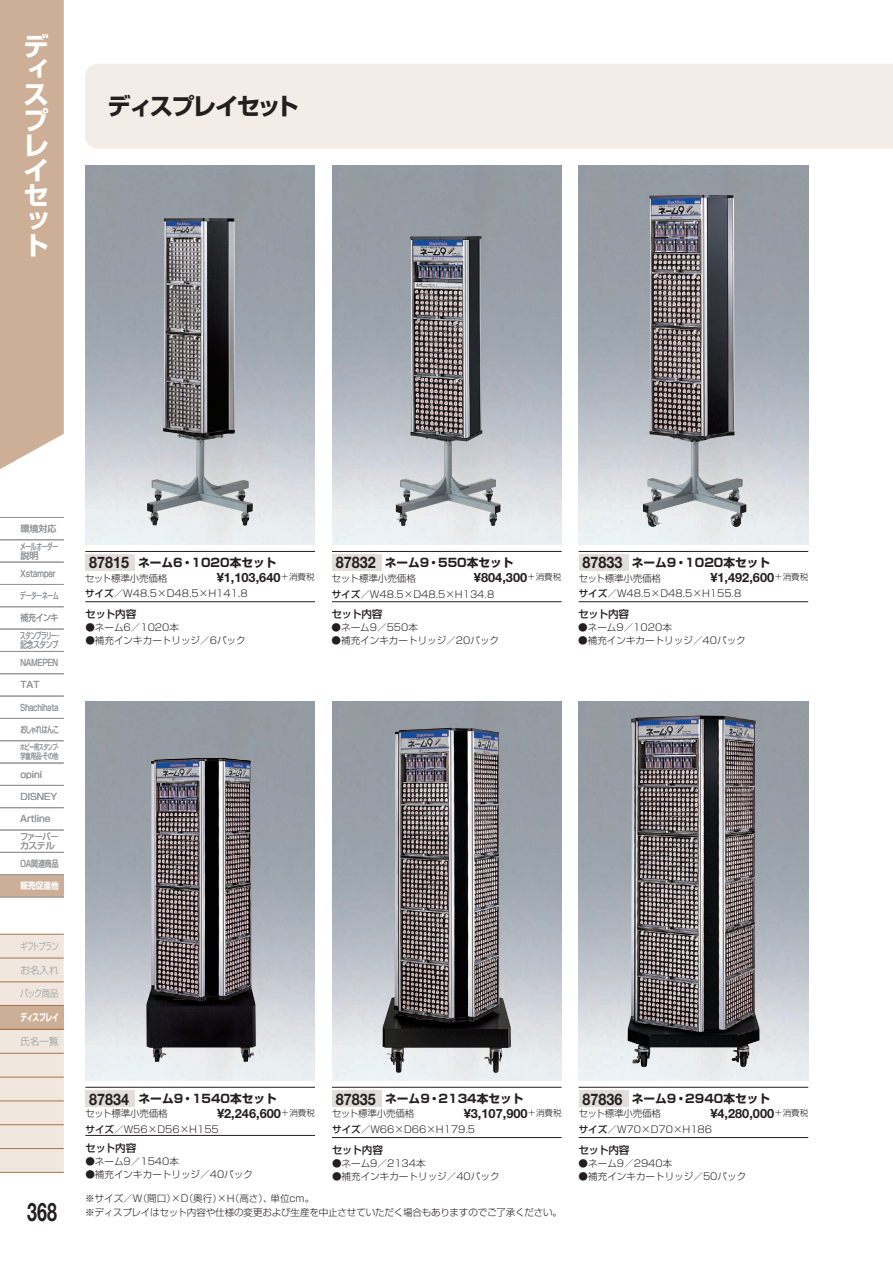
<style>
.page{position:relative;width:893px;height:1263px;background:#fff}
.page>*{position:absolute;margin:0;border:0;box-sizing:border-box;transform-origin:0 0}
.t1{font:700 25.5px/25px "Shin Go Pr 6";color:#fff}
.t2{font:700 25.5px "Helvetica Neue LT Std";color:#231f20;scale:.7 1}
.t3{font:700 23.4px "Shin Go Pr 6";letter-spacing:-.085em;color:#231f20}
.t4{font:700 15.9px "Helvetica Neue LT Std";color:#231f20;scale:.9 1}
.t5{font:700 12.75px "Helvetica Neue LT Std";color:#231f20}
.t6{font:700 11.7px "Shin Go Pr 6";color:#231f20}
.t7{font:500 10.65px "Shin Go Pr 6";letter-spacing:-.04em;color:#231f20}
.t8{font:300 9.75px "Shin Go Pr 6";letter-spacing:-.035em;color:#939598}
.t9{font:300 9.75px "Shin Go Pr 6";letter-spacing:-.035em;color:#939598;scale:.72 1}
.t10{font:700 9.75px "Shin Go Pr 6";letter-spacing:-.06em;color:#fff;scale:.7 1}
.t11{font:300 9.75px "Shin Go Pr 6";letter-spacing:-.035em;color:#939598;scale:.85 1}
.t12{font:300 9.6px "Shin Go Pr 6";color:#231f20}
.t13{font:300 9.6px "Shin Go Pr 6";letter-spacing:-.02em;color:#231f20}
.t14{font:300 9.6px "Shin Go Pr 6";letter-spacing:-.025em;color:#231f20}
.t15{font:9px/17.9px "Shin Go Pr 6";letter-spacing:-.055em;color:#939598}
.t16{font:9px/17.9px "Shin Go Pr 6";letter-spacing:-.055em;color:#939598;scale:.87 1}
.t17{font:9px/17.9px "Shin Go Pr 6";letter-spacing:-.15em;color:#939598;scale:.73 1}
.t18{font:9px/17.9px "Shin Go Pr 6";letter-spacing:-.4em;color:#939598}
.t19{font:9px/17.9px "Shin Go Pr 6";letter-spacing:-.03em;color:#939598}
.t20{font:9px/17.9px "Shin Go Pr 6";color:#939598}
.t21{font:9px "Shin Go Pr 6";letter-spacing:-.37em;color:#939598;scale:.72 1}
.t22{font:9px "Shin Go Pr 6";letter-spacing:-.025em;color:#939598;scale:.62 1}
.t23{font:9px "Shin Go Pr 6";letter-spacing:-.08em;color:#939598;scale:.66 1}
.t24{font:700 9px "Shin Go Pr 6";color:#fff;scale:.85 1}
.t25{font:7.8px/9px "Shin Go Pr 6";letter-spacing:-.025em;color:#939598;scale:.63 1}
.s1{font-family:"Shin Go Pr 6";font-weight:300;font-size:8.55px}
.s2{font-weight:500}
</style>
<div class="page">
<hr style="left:85px;top:601px;width:230px;height:1px;background:#231f20">
<hr style="left:85px;top:551px;width:230px;height:1px;background:#231f20">
<img style="left:85px;top:166px;width:230px;height:378px">
<hr style="left:332px;top:601px;width:230px;height:1px;background:#231f20">
<hr style="left:332px;top:551px;width:230px;height:1px;background:#231f20">
<hr style="left:579px;top:601px;width:229px;height:1px;background:#231f20">
<hr style="left:579px;top:551px;width:229px;height:1px;background:#231f20">
<img style="left:147px;top:218px;width:50px;height:307px">
<img style="left:396px;top:236px;width:104px;height:290px">
<img style="left:643px;top:195px;width:103px;height:332px">
<hr style="left:85px;top:1135px;width:230px;height:1px;background:#231f20">
<hr style="left:85px;top:1087px;width:230px;height:1px;background:#231f20">
<hr style="left:332px;top:1137px;width:230px;height:1px;background:#231f20">
<hr style="left:332px;top:1087px;width:230px;height:1px;background:#231f20">
<hr style="left:579px;top:1137px;width:229px;height:1px;background:#231f20">
<hr style="left:579px;top:1087px;width:229px;height:1px;background:#231f20">
<img style="left:579px;top:702px;width:229px;height:378px">
<img style="left:146px;top:758px;width:110px;height:304px">
<img style="left:383px;top:728px;width:128px;height:345px">
<img style="left:628px;top:716px;width:131px;height:351px">
<div style="left:85px;top:554px;width:50px;height:16px;background:#e2ddda"></div>
<div style="left:85px;top:1091px;width:50px;height:16px;background:#e2ddda"></div>
<div style="left:332px;top:1091px;width:50px;height:16px;background:#e2ddda"></div>
<div style="left:579px;top:1091px;width:49px;height:16px;background:#e2ddda"></div>
<div style="left:332px;top:554px;width:50px;height:16px;background:#e2ddda"></div>
<div style="left:579px;top:554px;width:49px;height:16px;background:#e2ddda"></div>
<div style="left:85px;top:64px;width:808px;height:85px;background:#f4ece6"></div>
<div style="left:0;top:875px;width:64px;height:22px;background:#cdaf97"></div>
<hr style="left:0;top:517px;width:64px;height:1px;background:#939598">
<hr style="left:0;top:539px;width:64px;height:1px;background:#939598">
<hr style="left:0;top:562px;width:64px;height:1px;background:#939598">
<hr style="left:0;top:584px;width:64px;height:1px;background:#939598">
<hr style="left:0;top:606px;width:64px;height:1px;background:#939598">
<hr style="left:0;top:629px;width:64px;height:1px;background:#939598">
<hr style="left:0;top:651px;width:64px;height:1px;background:#939598">
<hr style="left:0;top:673px;width:64px;height:1px;background:#939598">
<hr style="left:0;top:696px;width:64px;height:1px;background:#939598">
<hr style="left:0;top:718px;width:64px;height:1px;background:#939598">
<hr style="left:0;top:740px;width:64px;height:1px;background:#939598">
<hr style="left:0;top:763px;width:64px;height:1px;background:#939598">
<hr style="left:0;top:785px;width:64px;height:1px;background:#939598">
<hr style="left:0;top:807px;width:64px;height:1px;background:#939598">
<hr style="left:0;top:830px;width:64px;height:1px;background:#939598">
<hr style="left:0;top:852px;width:64px;height:1px;background:#939598">
<hr style="left:0;top:874px;width:64px;height:1px;background:#939598">
<hr style="left:0;top:897px;width:64px;height:1px;background:#939598">
<div style="left:0;top:935px;width:64px;height:237px;background:#f0e7de"></div>
<hr style="left:0;top:934px;width:64px;height:1px;background:#a6744f">
<hr style="left:0;top:958px;width:64px;height:1px;background:#a6744f">
<hr style="left:0;top:981px;width:64px;height:1px;background:#a6744f">
<hr style="left:0;top:1053px;width:64px;height:1px;background:#a6744f">
<hr style="left:0;top:1077px;width:64px;height:1px;background:#a6744f">
<hr style="left:0;top:1100px;width:64px;height:1px;background:#a6744f">
<hr style="left:0;top:1124px;width:64px;height:1px;background:#a6744f">
<hr style="left:0;top:1148px;width:64px;height:1px;background:#a6744f">
<hr style="left:0;top:1172px;width:64px;height:1px;background:#a6744f">
<div style="left:0;top:0;width:64px;height:469px;background:#cdaf97"></div>
<div style="left:0;top:1005px;width:64px;height:24px;background:#cdaf97"></div>
<hr style="left:0;top:1005px;width:64px;height:1px;background:#a6744f">
<hr style="left:0;top:1029px;width:64px;height:1px;background:#a6744f">
<h1 class="t1" style="left:23px;top:36px;width:26px;line-height:21.5px">ディ</h1>
<h1 class="t1" style="left:23px;top:82px;width:26px;text-align:justify">スプレイセット</h1>
<h2 class="t3" style="left:107px;top:88px;width:193px">ディスプレイセット</h2>
<p class="t19" style="left:20px;top:519px;width:40px">環境対応メールオーダー</p>
<p class="t20" style="left:20px;top:546px;width:36px">説明<br>Xstamper</p>
<p class="t22" style="left:20px;top:588px;width:63px">データーネーム</p>
<p class="t16" style="left:20px;top:608px;width:48px">補充インキスタンプラリー・</p>
<p class="t17" style="left:20px;top:635px;width:55px">記念スタンプ<br>ＮＡＭＥＰＥＮ</p>
<p class="t15" style="left:20px;top:675px;width:21px">TAT</p>
<p class="t21" style="left:20px;top:700px;width:57px">Ｓｈａｃｈｉｈａｔａ</p>
<p class="t23" style="left:20px;top:722px;width:60px">おしゃれはんこ</p>
<p class="t25" style="left:20px;top:742px;width:65px">ホビー用スタンプ・学童用品・その他</p>
<p class="t15" style="left:20px;top:765px;width:27px">oｐｉｎｉ</p>
<p class="t15" style="left:20px;top:787px;width:38px">DISNEY</p>
<p class="t18" style="left:19px;top:809px;width:41px">Ａｒｔｌｉｎｅファーバー</p>
<p class="t15" style="left:20px;top:836px;width:40px">カステル<br>ＯＡ関連商品</p>
<p class="t24" style="left:20px;top:879px;width:46px">販売促進他</p>
<p class="t9" style="left:20px;top:938px;width:55px">ギフトプラン</p>
<p class="t8" style="left:20px;top:962px;width:40px">お名入れ</p>
<p class="t11" style="left:20px;top:986px;width:46px">パック商品</p>
<p class="t8" style="left:20px;top:1033px;width:40px">氏名一覧</p>
<p class="t10" style="left:20px;top:1010px;width:57px">ディスプレイ</p>
<h3 class="t4" style="left:89px;top:553px;width:46px">87815</h3>
<p class="t6" style="left:138px;top:553px;width:140px">ネーム6・1020本セット</p>
<p class="t13" style="left:85px;top:570px;width:84px">セット標準小売価格</p>
<h3 class="t5" style="left:217px;top:570px;width:99px">¥1,103,640<span class="s1">＋消費税</span></h3>
<p class="t12" style="left:85px;top:586px;width:164px"><span class="s2">サイズ</span>／W48.5×D48.5×H141.8</p>
<p class="t7" style="left:85px;top:605px;width:53px">セット内容</p>
<p class="t12" style="left:85px;top:620px;width:95px">●ネーム6／1020本</p>
<p class="t12" style="left:85px;top:632px;width:162px">●補充インキカートリッジ／6パック</p>
<h3 class="t4" style="left:336px;top:553px;width:46px">87832</h3>
<h3 class="t4" style="left:583px;top:553px;width:46px">87833</h3>
<p class="t6" style="left:385px;top:553px;width:130px">ネーム9・550本セット</p>
<p class="t12" style="left:332px;top:570px;width:86px">セット標準小売価格</p>
<h3 class="t5" style="left:474px;top:570px;width:89px">¥804,300<span class="s1">＋消費税</span></h3>
<p class="t12" style="left:332px;top:586px;width:164px"><span class="s2">サイズ</span>／W48.5×D48.5×H134.8</p>
<p class="t7" style="left:331px;top:605px;width:53px">セット内容</p>
<p class="t12" style="left:332px;top:620px;width:88px">●ネーム9／550本</p>
<p class="t12" style="left:332px;top:632px;width:169px">●補充インキカートリッジ／20パック</p>
<p class="t6" style="left:632px;top:553px;width:140px">ネーム9・1020本セット</p>
<p class="t14" style="left:578px;top:570px;width:84px">セット標準小売価格</p>
<h3 class="t5" style="left:710px;top:570px;width:99px">¥1,492,600<span class="s1">＋消費税</span></h3>
<p class="t12" style="left:579px;top:586px;width:164px"><span class="s2">サイズ</span>／W48.5×D48.5×H155.8</p>
<p class="t7" style="left:578px;top:605px;width:53px">セット内容</p>
<p class="t12" style="left:578px;top:620px;width:95px">●ネーム9／1020本</p>
<p class="t12" style="left:578px;top:632px;width:169px">●補充インキカートリッジ／40パック</p>
<p class="t6" style="left:139px;top:1089px;width:140px">ネーム9・1540本セット</p>
<p class="t14" style="left:85px;top:1106px;width:84px">セット標準小売価格</p>
<h3 class="t5" style="left:217px;top:1106px;width:99px">¥2,246,600<span class="s1">＋消費税</span></h3>
<p class="t12" style="left:85px;top:1122px;width:135px"><span class="s2">サイズ</span>／W56×D56×H155</p>
<p class="t7" style="left:85px;top:1139px;width:53px">セット内容</p>
<p class="t12" style="left:85px;top:1153px;width:95px">●ネーム9／1540本</p>
<p class="t12" style="left:85px;top:1166px;width:169px">●補充インキカートリッジ／40パック</p>
<p class="t6" style="left:385px;top:1089px;width:140px">ネーム9・2134本セット</p>
<p class="t13" style="left:332px;top:1106px;width:84px">セット標準小売価格</p>
<h3 class="t5" style="left:464px;top:1106px;width:99px">¥3,107,900<span class="s1">＋消費税</span></h3>
<p class="t12" style="left:332px;top:1122px;width:145px"><span class="s2">サイズ</span>／W66×D66×H179.5</p>
<p class="t7" style="left:332px;top:1141px;width:53px">セット内容</p>
<p class="t12" style="left:332px;top:1155px;width:95px">●ネーム9／2134本</p>
<p class="t12" style="left:332px;top:1168px;width:169px">●補充インキカートリッジ／40パック</p>
<p class="t6" style="left:632px;top:1089px;width:140px">ネーム9・2940本セット</p>
<p class="t14" style="left:578px;top:1106px;width:84px">セット標準小売価格</p>
<h3 class="t5" style="left:710px;top:1106px;width:99px">¥4,280,000<span class="s1">＋消費税</span></h3>
<p class="t12" style="left:579px;top:1122px;width:135px"><span class="s2">サイズ</span>／W70×D70×H186</p>
<p class="t7" style="left:578px;top:1141px;width:53px">セット内容</p>
<p class="t12" style="left:579px;top:1155px;width:95px">●ネーム9／2940本</p>
<p class="t12" style="left:579px;top:1168px;width:169px">●補充インキカートリッジ／50パック</p>
<h3 class="t4" style="left:89px;top:1089px;width:46px">87834</h3>
<h3 class="t4" style="left:336px;top:1089px;width:46px">87835</h3>
<h3 class="t4" style="left:583px;top:1089px;width:46px">87836</h3>
<p class="t12" style="left:85px;top:1190px;width:231px">※サイズ／W（間口）×D（奥行）×H（高さ）、単位cm。</p>
<h1 class="t2" style="left:27px;top:1196px;width:44px">368</h1>
<p class="t13" style="left:85px;top:1205px;width:478px">※ディスプレイはセット内容や仕様の変更および生産を中止させていただく場合もありますのでご了承ください。</p>
</div>
